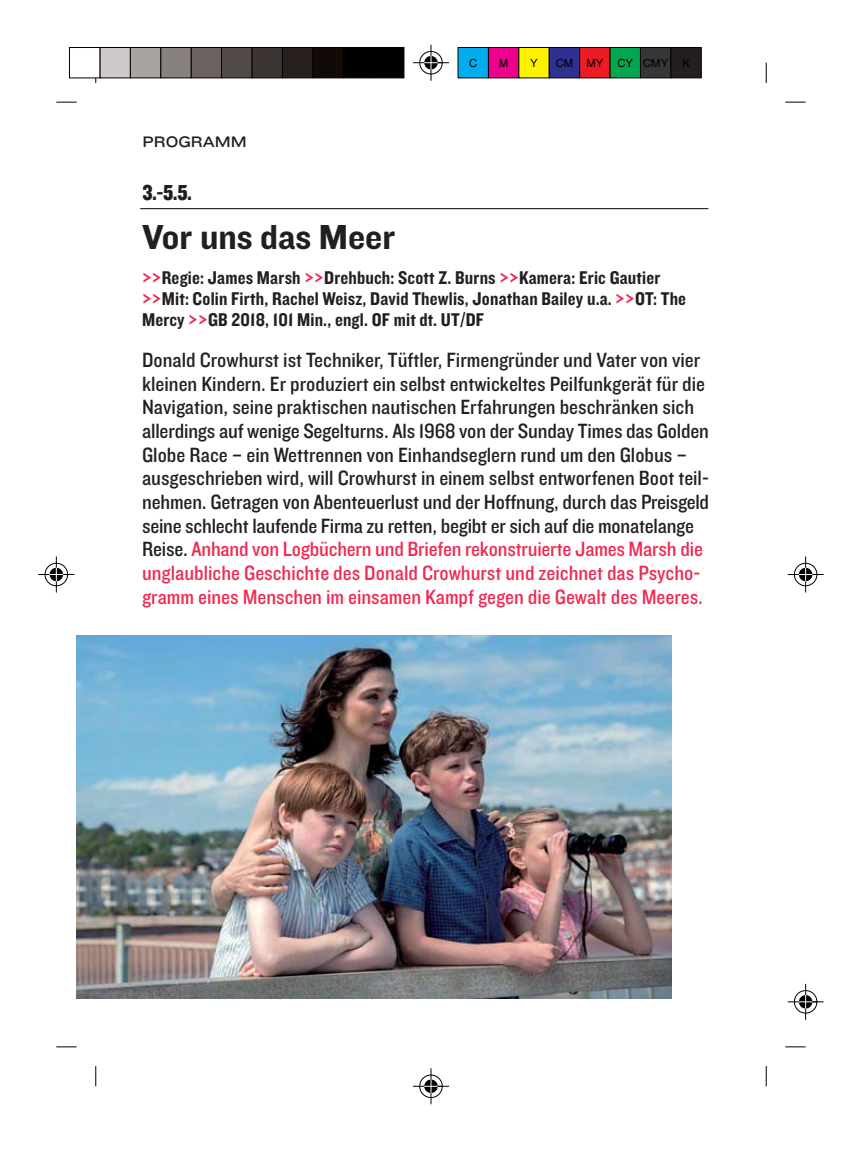
<style>
.page{position:relative;width:862px;height:1149px;background:#fff}
.page>*{position:absolute;margin:0;border:0;box-sizing:border-box;transform-origin:0 0}
.t1{font:36px "Knockout HTF51 Middleweight";color:#231f20}
.t2{font:22.5px "Knockout HTF70 Full Welterwt";color:#231f20}
.t3{font:21.38px/23.6px "Knockout HTF30 Junior Welterwt";color:#231f20}
.t4{font:19.12px/21.4px "Knockout HTF50 Welterweight";letter-spacing:.01em;color:#231f20}
.t5{font:15.75px "Knockout HTF33 Junior Heviwt";color:#231f20}
.t6{font:11.25px "Helvetica";color:#000}
.s1{color:#ee2a53}
</style>
<div class="page">
<svg style="left:56px;top:1046px;width:21px;height:1px"></svg>
<svg style="left:95px;top:1066px;width:1px;height:19px"></svg>
<svg style="left:56px;top:102px;width:21px;height:1px"></svg>
<svg style="left:785px;top:102px;width:20px;height:1px"></svg>
<svg style="left:765px;top:63px;width:1px;height:20px"></svg>
<svg style="left:785px;top:1046px;width:20px;height:1px"></svg>
<svg style="left:765px;top:1066px;width:1px;height:19px"></svg>
<svg style="left:413px;top:45px;width:36px;height:36px"></svg>
<svg style="left:413px;top:1068px;width:36px;height:35px"></svg>
<svg style="left:38px;top:556px;width:36px;height:36px"></svg>
<svg style="left:787px;top:556px;width:36px;height:36px"></svg>
<svg style="left:787px;top:983px;width:36px;height:36px"></svg>
<div style="left:373px;top:47px;width:31px;height:31px;background:#000"></div>
<div style="left:342px;top:47px;width:31px;height:31px;background:#000"></div>
<div style="left:312px;top:47px;width:31px;height:31px;background:#110a07;border:1px solid #000"></div>
<div style="left:282px;top:47px;width:31px;height:31px;background:#27201e;border:1px solid #000"></div>
<div style="left:251px;top:47px;width:31px;height:31px;background:#3c3533;border:1px solid #000"></div>
<div style="left:221px;top:47px;width:31px;height:31px;background:#524a47;border:1px solid #000"></div>
<div style="left:191px;top:47px;width:31px;height:31px;background:#6c6361;border:1px solid #000"></div>
<div style="left:160px;top:47px;width:31px;height:31px;background:#89817f;border:1px solid #000"></div>
<div style="left:130px;top:47px;width:31px;height:31px;background:#a9a3a1;border:1px solid #000"></div>
<div style="left:99px;top:47px;width:31px;height:31px;background:#cecac9;border:1px solid #000"></div>
<div style="left:69px;top:47px;width:31px;height:31px;background:#fff;border:1px solid #000"></div>
<div style="left:457px;top:47px;width:31px;height:31px;background:#00aeef"></div>
<div style="left:488px;top:47px;width:31px;height:31px;background:#ec008c;border:1px solid #000"></div>
<div style="left:518px;top:47px;width:31px;height:31px;background:#fff200;border:1px solid #000"></div>
<div style="left:548px;top:47px;width:31px;height:31px;background:#2e3092;border:1px solid #000"></div>
<div style="left:579px;top:47px;width:31px;height:31px;background:#ed1c24;border:1px solid #000"></div>
<div style="left:609px;top:47px;width:31px;height:31px;background:#00a650;border:1px solid #000"></div>
<div style="left:639px;top:47px;width:31px;height:31px;background:#363639;border:1px solid #000"></div>
<div style="left:670px;top:47px;width:31px;height:31px;background:#231f20;border:1px solid #000"></div>
<hr style="left:140px;top:208px;width:568px;height:1px;background:#231f20">
<img style="left:77px;top:635px;width:594px;height:363px">
<p class="t5" style="left:142px;top:136px;width:106px">PROGRAMM</p>
<p class="t2" style="left:142px;top:185px;width:51px">3.-5.5.</p>
<p class="t6" style="left:469px;top:58px;width:10px">C</p>
<p class="t6" style="left:498px;top:58px;width:11px">M</p>
<p class="t6" style="left:530px;top:58px;width:9px">Y</p>
<p class="t6" style="left:555px;top:58px;width:49px">CM MY</p>
<p class="t6" style="left:617px;top:58px;width:52px">CY CMY</p>
<p class="t6" style="left:682px;top:58px;width:9px">K</p>
<h1 class="t1" style="left:142px;top:225px;width:255px">Vor uns das Meer</h1>
<p class="t4" style="left:142px;top:268px;width:545px"><span class="s1">&gt;&gt;</span>Regie: James Marsh <span class="s1">&gt;&gt;</span>Drehbuch: Scott Z. Burns <span class="s1">&gt;&gt;</span>Kamera: Eric Gautier <span class="s1">&gt;&gt;</span>Mit: Colin Firth, Rachel Weisz, David Thewlis, Jonathan Bailey u.a. <span class="s1">&gt;&gt;</span>OT: The<br>Mercy <span class="s1">&gt;&gt;</span>GB 2018, 101 Min., engl. OF mit dt. UT/DF</p>
<p class="t3" style="left:142px;top:350px;width:568px">Donald Crowhurst ist Techniker, Tüftler, Firmengründer und Vater von vier kleinen Kindern. Er produziert ein selbst entwickeltes Peilfunkgerät für die Navigation, seine praktischen nautischen Erfahrungen beschränken sich allerdings auf wenige Segelturns. Als 1968 von der Sunday Times das Golden Globe Race – ein Wettrennen von Einhandseglern rund um den Globus – ausgeschrieben wird, will Crowhurst in einem selbst entworfenen Boot teil&shy;nehmen. Getragen von Abenteuerlust und der Hoffnung, durch das Preisgeld seine schlecht laufende Firma zu retten, begibt er sich auf die monatelange Reise. <span class="s1">Anhand von Logbüchern und Briefen rekonstruierte James Marsh die unglaubliche Geschichte des Donald Crowhurst und zeichnet das Psycho&shy;gramm eines Menschen im einsamen Kampf gegen die Gewalt des Meeres.</span></p>
</div>
